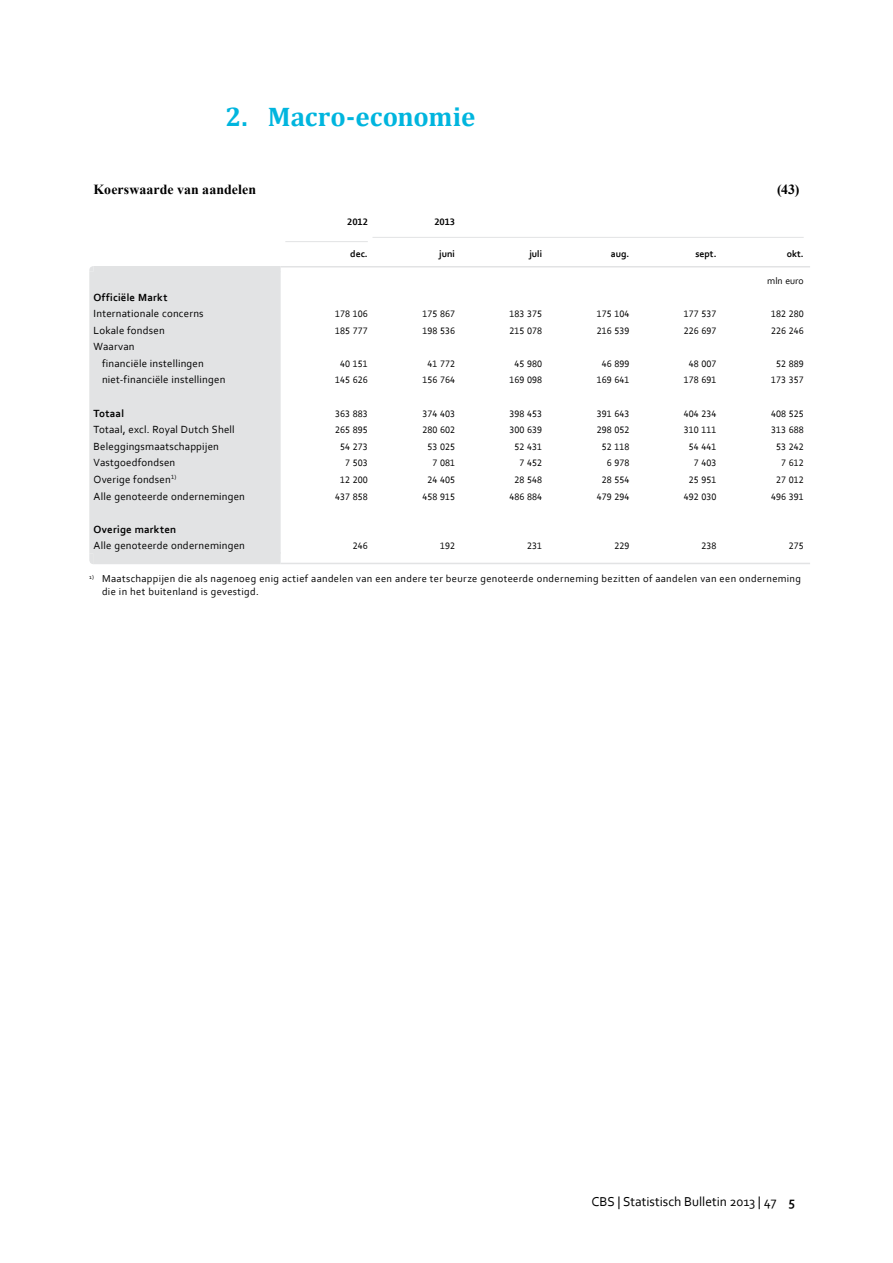
<style>
.page{position:relative;width:893px;height:1263px;background:#fff}
.page>*{position:absolute;margin:0;border:0;box-sizing:border-box;transform-origin:0 0}
.t1{font:700 27px "Cambria";color:#00b5de}
.t2{font:700 13.8px "Times New Roman";letter-spacing:.005em;color:#000}
.t3{font:13.5px "Corbel";color:#000}
.t4{font:10.8px/16.6px "Corbel";letter-spacing:.015em;color:#000}
.t5{font:700 10.8px "Corbel";letter-spacing:.02em;color:#000}
.t6{font:10.5px/12.6px "Corbel";letter-spacing:.03em;color:#000}
.t7{font:9.75px "Corbel";color:#000}
.t8{font:700 9.75px "Corbel";color:#000}
.s1{font-weight:700}
</style>
<div class="page">
<div style="left:89px;top:272px;width:192px;height:282px;background:#e2e3e4"></div>
<hr style="left:285px;top:241px;width:83px;height:1px;background:#e2e3e4">
<hr style="left:372px;top:237px;width:432px;height:1px;background:#e2e3e4">
<div style="left:94px;top:266px;width:187px;height:6px;background:#e2e3e4"></div>
<svg style="left:89px;top:266px;width:5px;height:6px"></svg>
<hr style="left:281px;top:266px;width:529px;height:1px;background:#e2e3e4">
<div style="left:94px;top:552px;width:187px;height:12px;background:#e2e3e4"></div>
<svg style="left:89px;top:554px;width:5px;height:10px"></svg>
<hr style="left:281px;top:563px;width:529px;height:1px;background:#e2e3e4">
<h1 class="t1" style="left:225px;top:98px;width:251px">2. Macro-economie</h1>
<h2 class="t2" style="left:94px;top:179px;width:164px">Koerswaarde van aandelen</h2>
<h2 class="t2" style="left:777px;top:179px;width:24px">(43)</h2>
<p class="t8" style="left:347px;top:216px;width:22px">2012</p>
<p class="t8" style="left:434px;top:216px;width:22px">2013</p>
<p class="t8" style="left:350px;top:247px;width:19px">dec.</p>
<p class="t8" style="left:439px;top:247px;width:17px">juni</p>
<p class="t8" style="left:529px;top:247px;width:14px">juli</p>
<p class="t8" style="left:611px;top:247px;width:20px">aug.</p>
<p class="t8" style="left:695px;top:247px;width:23px">sept.</p>
<p class="t8" style="left:787px;top:247px;width:18px">okt.</p>
<p class="t7" style="left:767px;top:275px;width:38px">mln euro</p>
<p class="t5" style="left:94px;top:290px;width:75px">Officiële Markt</p>
<p class="t4" style="left:94px;top:305px;width:112px">Internationale concerns</p>
<p class="t7" style="left:335px;top:308px;width:34px">178 106</p>
<p class="t7" style="left:422px;top:308px;width:34px">175 867</p>
<p class="t7" style="left:510px;top:308px;width:34px">183 375</p>
<p class="t7" style="left:597px;top:308px;width:34px">175 104</p>
<p class="t7" style="left:684px;top:308px;width:34px">177 537</p>
<p class="t7" style="left:771px;top:308px;width:34px">182 280</p>
<p class="t4" style="left:94px;top:321px;width:73px">Lokale fondsen</p>
<p class="t7" style="left:335px;top:324px;width:34px">185 777</p>
<p class="t7" style="left:422px;top:324px;width:34px">198 536</p>
<p class="t7" style="left:510px;top:324px;width:34px">215 078</p>
<p class="t7" style="left:597px;top:324px;width:34px">216 539</p>
<p class="t7" style="left:684px;top:324px;width:34px">226 697</p>
<p class="t7" style="left:771px;top:324px;width:34px">226 246</p>
<p class="t4" style="left:102px;top:338px;width:103px;text-indent:-8px">Waarvan<br>financiële instellingen</p>
<p class="t7" style="left:340px;top:358px;width:29px">40 151</p>
<p class="t7" style="left:427px;top:358px;width:29px">41 772</p>
<p class="t7" style="left:515px;top:358px;width:29px">45 980</p>
<p class="t7" style="left:602px;top:358px;width:29px">46 899</p>
<p class="t7" style="left:689px;top:358px;width:29px">48 007</p>
<p class="t7" style="left:776px;top:358px;width:29px">52 889</p>
<p class="t4" style="left:102px;top:371px;width:125px">niet-financiële instellingen</p>
<p class="t7" style="left:335px;top:374px;width:34px">145 626</p>
<p class="t7" style="left:422px;top:374px;width:34px">156 764</p>
<p class="t7" style="left:510px;top:374px;width:34px">169 098</p>
<p class="t7" style="left:597px;top:374px;width:34px">169 641</p>
<p class="t7" style="left:684px;top:374px;width:34px">178 691</p>
<p class="t7" style="left:771px;top:374px;width:34px">173 357</p>
<p class="t5" style="left:94px;top:406px;width:32px">Totaal</p>
<p class="t7" style="left:335px;top:407px;width:34px">363 883</p>
<p class="t7" style="left:422px;top:407px;width:34px">374 403</p>
<p class="t7" style="left:510px;top:407px;width:34px">398 453</p>
<p class="t7" style="left:597px;top:407px;width:34px">391 643</p>
<p class="t7" style="left:684px;top:407px;width:34px">404 234</p>
<p class="t7" style="left:771px;top:407px;width:34px">408 525</p>
<p class="t4" style="left:94px;top:421px;width:143px">Totaal, excl. Royal Dutch Shell</p>
<p class="t7" style="left:335px;top:424px;width:34px">265 895</p>
<p class="t7" style="left:422px;top:424px;width:34px">280 602</p>
<p class="t7" style="left:510px;top:424px;width:34px">300 639</p>
<p class="t7" style="left:597px;top:424px;width:34px">298 052</p>
<p class="t7" style="left:684px;top:424px;width:34px">310 111</p>
<p class="t7" style="left:771px;top:424px;width:34px">313 688</p>
<p class="t4" style="left:94px;top:438px;width:127px">Beleggingsmaatschappijen</p>
<p class="t7" style="left:340px;top:441px;width:29px">54 273</p>
<p class="t7" style="left:427px;top:441px;width:29px">53 025</p>
<p class="t7" style="left:515px;top:441px;width:29px">52 431</p>
<p class="t7" style="left:602px;top:441px;width:29px">52 118</p>
<p class="t7" style="left:689px;top:441px;width:29px">54 441</p>
<p class="t7" style="left:776px;top:441px;width:29px">53 242</p>
<p class="t4" style="left:94px;top:454px;width:83px">Vastgoedfondsen</p>
<p class="t7" style="left:345px;top:457px;width:24px">7 503</p>
<p class="t7" style="left:432px;top:457px;width:24px">7 081</p>
<p class="t7" style="left:520px;top:457px;width:24px">7 452</p>
<p class="t7" style="left:607px;top:457px;width:24px">6 978</p>
<p class="t7" style="left:694px;top:457px;width:24px">7 403</p>
<p class="t7" style="left:781px;top:457px;width:24px">7 612</p>
<p class="t4" style="left:94px;top:471px;width:84px">Overige fondsen<sup>1)</sup></p>
<p class="t7" style="left:340px;top:474px;width:29px">12 200</p>
<p class="t7" style="left:427px;top:474px;width:29px">24 405</p>
<p class="t7" style="left:515px;top:474px;width:29px">28 548</p>
<p class="t7" style="left:602px;top:474px;width:29px">28 554</p>
<p class="t7" style="left:689px;top:474px;width:29px">25 951</p>
<p class="t7" style="left:776px;top:474px;width:29px">27 012</p>
<p class="t4" style="left:94px;top:487px;width:153px">Alle genoteerde ondernemingen</p>
<p class="t7" style="left:335px;top:490px;width:34px">437 858</p>
<p class="t7" style="left:422px;top:490px;width:34px">458 915</p>
<p class="t7" style="left:510px;top:490px;width:34px">486 884</p>
<p class="t7" style="left:597px;top:490px;width:34px">479 294</p>
<p class="t7" style="left:684px;top:490px;width:34px">492 030</p>
<p class="t7" style="left:771px;top:490px;width:34px">496 391</p>
<p class="t5" style="left:94px;top:522px;width:84px">Overige markten</p>
<p class="t4" style="left:94px;top:537px;width:153px">Alle genoteerde ondernemingen</p>
<p class="t7" style="left:353px;top:540px;width:17px">246</p>
<p class="t7" style="left:440px;top:540px;width:17px">192</p>
<p class="t7" style="left:527px;top:540px;width:17px">231</p>
<p class="t7" style="left:614px;top:540px;width:17px">229</p>
<p class="t7" style="left:701px;top:540px;width:17px">238</p>
<p class="t7" style="left:789px;top:540px;width:17px">275</p>
<p class="t6" style="left:102px;top:572px;width:700px;text-indent:-13px"><sup>1)</sup> Maatschappijen die als nagenoeg enig actief aandelen van een andere ter beurze genoteerde onderneming bezitten of aandelen van een onderneming die in het buitenland is gevestigd.</p>
<h3 class="t3" style="left:591px;top:1193px;width:205px">CBS | Statistisch Bulletin 2013 | 47 <span class="s1">5</span></h3>
</div>
